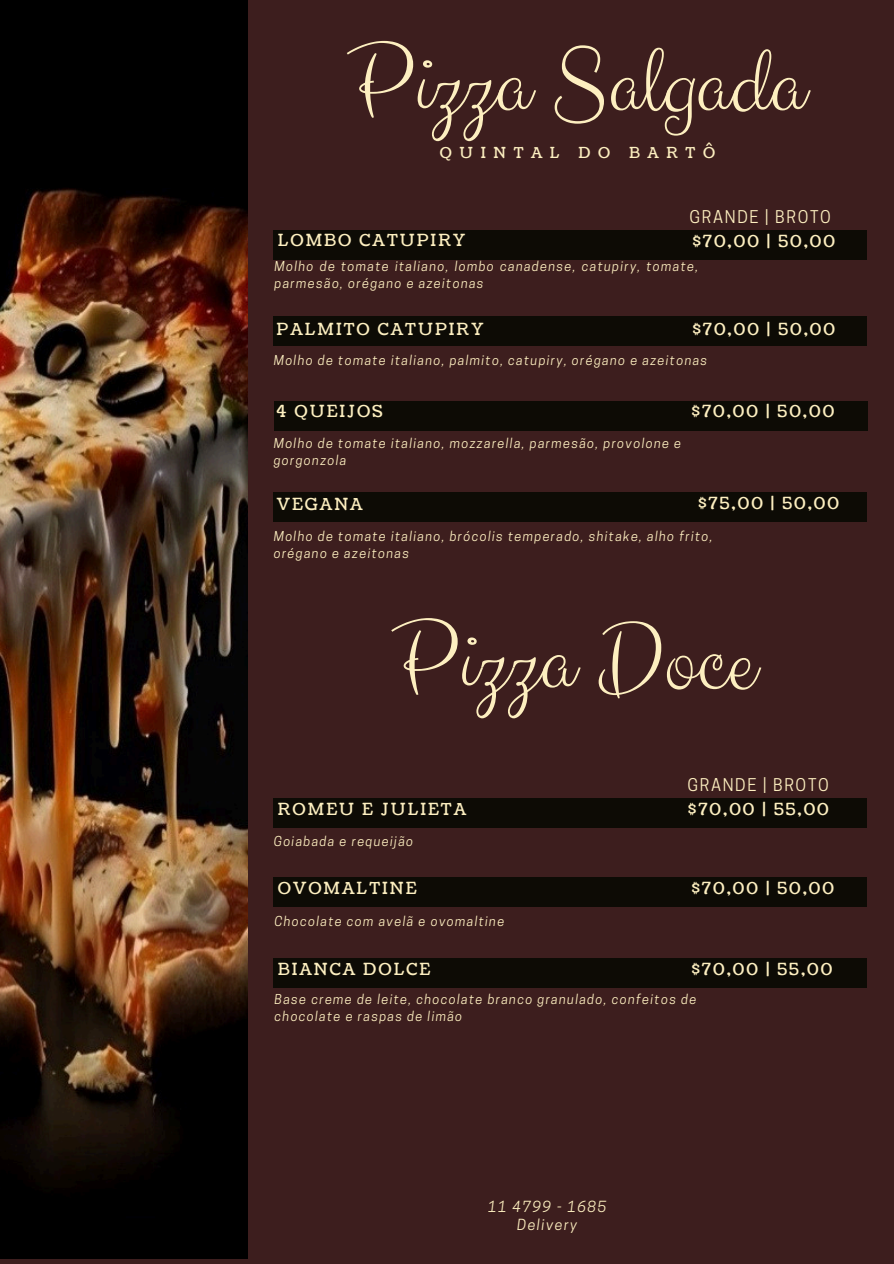
<style>
.page{position:relative;width:894px;height:1264px;background:#fff}
.page>*{position:absolute;margin:0;border:0;box-sizing:border-box;transform-origin:0 0}
.t1{font:96.9px "Clicker Script";color:#fdefc0}
.t2{font:16.65px "Coustard";letter-spacing:.12em;color:#fdefc0}
.t3{font:16.5px "Cooper Hewitt";letter-spacing:.1em;color:#fdefc0}
.t4{font:15.15px "Coustard";letter-spacing:.5em;color:#fdefc0}
.t5{font:italic 14.4px/18px "Cooper Hewitt";letter-spacing:.1em;color:#fdefc0;text-align:center}
.t6{font:italic 12.9px/16.8px "Cooper Hewitt";letter-spacing:.1em;color:#fdefc0}
</style>
<div class="page">
<div style="left:0;top:0;width:893px;height:1263px;background:#3d1e1e"></div>
<div style="left:274px;top:230px;width:592px;height:29px;background:#0d0b05"></div>
<div style="left:274px;top:317px;width:592px;height:29px;background:#0d0b05"></div>
<div style="left:274px;top:492px;width:592px;height:29px;background:#0d0b05"></div>
<div style="left:274px;top:401px;width:593px;height:30px;background:#0d0b05"></div>
<img style="left:0;top:0;width:248px;height:1258px">
<div style="left:274px;top:798px;width:592px;height:29px;background:#0d0b05"></div>
<div style="left:274px;top:876px;width:592px;height:30px;background:#0d0b05"></div>
<div style="left:274px;top:958px;width:592px;height:29px;background:#0d0b05"></div>
<h4 class="t1" style="left:346px;top:23px;width:459px">Pizza Salgada</h4>
<p class="t4" style="left:440px;top:143px;width:276px">QUINTAL DO BARTÔ</p>
<h1 class="t3" style="left:689px;top:211px;width:143px">GRANDE | BROTO</h1>
<h3 class="t2" style="left:278px;top:229px;width:189px">LOMBO CATUPIRY</h3>
<h2 class="t2" style="left:692px;top:230px;width:144px">$70,00 | 50,00</h2>
<h4 class="t6" style="left:274px;top:260px;width:425px">Molho de tomate italiano, lombo canadense, catupiry, tomate, parmesão, orégano e azeitonas</h4>
<p class="t2" style="left:276px;top:318px;width:208px">PALMITO CATUPIRY</p>
<h3 class="t2" style="left:692px;top:318px;width:144px">$70,00 | 50,00</h3>
<h3 class="t6" style="left:274px;top:353px;width:435px">Molho de tomate italiano, palmito, catupiry, orégano e azeitonas</h3>
<h4 class="t2" style="left:276px;top:400px;width:108px">4 QUEIJOS</h4>
<h3 class="t6" style="left:274px;top:436px;width:409px">Molho de tomate italiano, mozzarella, parmesão, provolone e gorgonzola</h3>
<h3 class="t2" style="left:276px;top:492px;width:88px">VEGANA</h3>
<h4 class="t2" style="left:691px;top:400px;width:144px">$70,00 | 50,00</h4>
<p class="t2" style="left:698px;top:492px;width:142px">$75,00 | 50,00</p>
<h4 class="t6" style="left:274px;top:529px;width:440px">Molho de tomate italiano, brócolis temperado, shitake, alho frito, orégano e azeitonas</h4>
<p class="t1" style="left:391px;top:600px;width:365px">Pizza Doce</p>
<h4 class="t2" style="left:278px;top:798px;width:190px">ROMEU E JULIETA</h4>
<h1 class="t6" style="left:274px;top:833px;width:141px">Goiabada e requeijão</h1>
<p class="t2" style="left:278px;top:876px;width:140px">OVOMALTINE</p>
<h2 class="t6" style="left:274px;top:914px;width:231px">Chocolate com avelã e ovomaltine</h2>
<h3 class="t2" style="left:278px;top:958px;width:154px">BIANCA DOLCE</h3>
<p class="t3" style="left:687px;top:778px;width:143px">GRANDE | BROTO</p>
<p class="t2" style="left:688px;top:798px;width:142px">$70,00 | 55,00</p>
<h3 class="t2" style="left:691px;top:876px;width:144px">$70,00 | 50,00</h3>
<h4 class="t2" style="left:691px;top:958px;width:142px">$70,00 | 55,00</h4>
<p class="t6" style="left:274px;top:992px;width:423px">Base creme de leite, chocolate branco granulado, confeitos de chocolate e raspas de limão</p>
<h3 class="t5" style="left:488px;top:1199px;width:120px">11 4799 - 1685<br>Delivery</h3>
</div>
